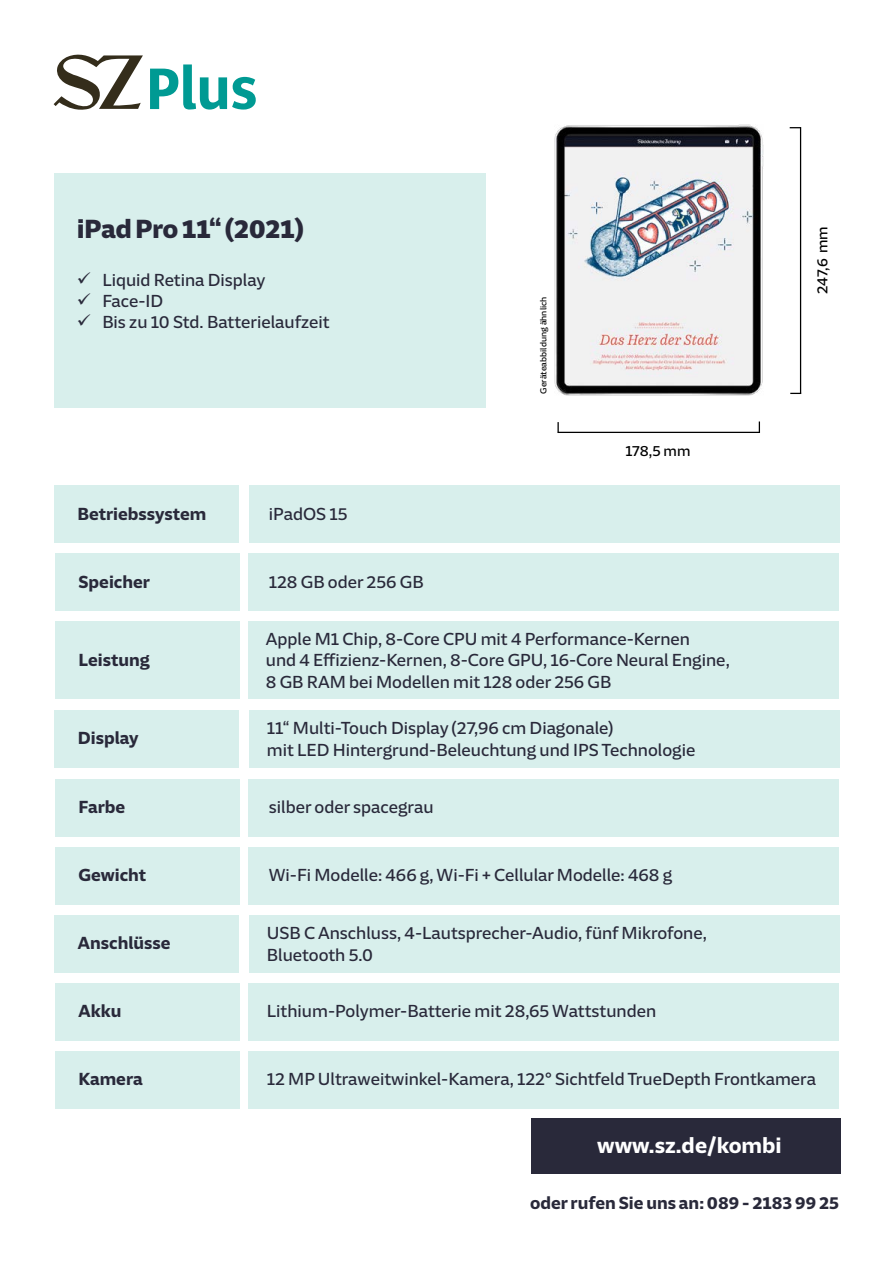
<style>
.page{position:relative;width:893px;height:1263px;background:#fff}
.page>*{position:absolute;margin:0;border:0;box-sizing:border-box;transform-origin:0 0}
.t1{font:900 27px "SZ Sans Digital";letter-spacing:-.02em;color:#29293a}
.t2{font:700 22.5px "SZ Sans Digital";color:#fff}
.t3{font:18px/21.6px "SZ Sans Digital";color:#29293a}
.t4{font:700 18px "SZ Sans Digital";color:#29293a}
.t5{font:15.3px "SZ Sans Digital";letter-spacing:-.005em;color:#000}
.t6{font:9px "SZ Sans Digital";color:#000}
</style>
<div class="page">
<div style="left:54px;top:173px;width:431px;height:234px;background:#d8efec"></div>
<div style="left:54px;top:486px;width:185px;height:57px;background:#d8efec"></div>
<div style="left:55px;top:554px;width:185px;height:57px;background:#d8efec"></div>
<div style="left:55px;top:622px;width:185px;height:77px;background:#d8efec"></div>
<div style="left:54px;top:710px;width:185px;height:58px;background:#d8efec"></div>
<div style="left:55px;top:779px;width:185px;height:58px;background:#d8efec"></div>
<div style="left:55px;top:847px;width:185px;height:58px;background:#d8efec"></div>
<div style="left:54px;top:915px;width:185px;height:58px;background:#d8efec"></div>
<div style="left:55px;top:983px;width:185px;height:58px;background:#d8efec"></div>
<div style="left:55px;top:1051px;width:185px;height:58px;background:#d8efec"></div>
<div style="left:249px;top:486px;width:590px;height:57px;background:#d8efec"></div>
<div style="left:249px;top:554px;width:590px;height:57px;background:#d8efec"></div>
<div style="left:249px;top:622px;width:590px;height:77px;background:#d8efec"></div>
<div style="left:249px;top:710px;width:590px;height:58px;background:#d8efec"></div>
<div style="left:249px;top:779px;width:590px;height:58px;background:#d8efec"></div>
<div style="left:249px;top:847px;width:590px;height:58px;background:#d8efec"></div>
<div style="left:249px;top:915px;width:590px;height:58px;background:#d8efec"></div>
<div style="left:249px;top:983px;width:590px;height:58px;background:#d8efec"></div>
<div style="left:249px;top:1051px;width:590px;height:58px;background:#d8efec"></div>
<svg style="left:150px;top:64px;width:106px;height:46px"></svg>
<svg style="left:54px;top:55px;width:89px;height:55px"></svg>
<div style="left:532px;top:1118px;width:309px;height:55px;background:#29293a"></div>
<hr style="left:800px;top:127px;width:1px;height:266px;background:#000">
<hr style="left:558px;top:432px;width:202px;height:1px;background:#000">
<svg style="left:557px;top:422px;width:2px;height:11px"></svg>
<img style="left:554px;top:125px;width:210px;height:271px">
<h1 class="t1" style="left:77px;top:213px;width:229px">iPad Pro 11“ (2021)</h1>
<p class="t3" style="left:102px;top:270px;width:229px;line-height:21px">Liquid Retina Display<br>Face-ID<br>Bis zu 10 Std. Batterielaufzeit</p>
<p class="t4" style="left:77px;top:503px;width:130px">Betriebssystem</p>
<p class="t4" style="left:79px;top:571px;width:73px">Speicher</p>
<p class="t3" style="left:269px;top:503px;width:80px">iPadOS 15</p>
<p class="t3" style="left:269px;top:571px;width:156px">128 GB oder 256 GB</p>
<p class="t6" style="left:538px;top:394px;width:98px;rotate:-90deg">Geräteabbildung ähnlich</p>
<p class="t5" style="left:625px;top:442px;width:66px">178,5 mm</p>
<p class="t4" style="left:79px;top:649px;width:73px">Leistung</p>
<p class="t4" style="left:78px;top:728px;width:62px">Display</p>
<p class="t4" style="left:79px;top:797px;width:48px">Farbe</p>
<p class="t4" style="left:79px;top:865px;width:69px">Gewicht</p>
<p class="t4" style="left:78px;top:933px;width:94px">Anschlüsse</p>
<p class="t4" style="left:79px;top:1001px;width:44px">Akku</p>
<p class="t3" style="left:266px;top:628px;width:465px">Apple M1 Chip, 8‑Core CPU mit 4 Performance-Kernen<br>und 4 Effizienz-Kernen, 8‑Core GPU, 16‑Core Neural Engine,<br>8 GB RAM bei Modellen mit 128 oder 256 GB</p>
<p class="t3" style="left:267px;top:717px;width:430px">11“ Multi‑Touch Display (27,96 cm Diagonale)<br>mit LED Hintergrund-Beleuchtung und IPS Technologie</p>
<p class="t3" style="left:269px;top:796px;width:166px">silber oder spacegrau</p>
<p class="t3" style="left:269px;top:864px;width:405px">Wi‑Fi Modelle: 466 g, Wi‑Fi + Cellular Modelle: 468 g</p>
<p class="t3" style="left:267px;top:922px;width:441px">USB C Anschluss, 4-Lautsprecher-Audio, fünf Mikrofone,<br>Bluetooth 5.0</p>
<p class="t3" style="left:267px;top:1000px;width:391px">Lithium-Polymer-Batterie mit 28,65 Wattstunden</p>
<p class="t5" style="left:814px;top:294px;width:69px;rotate:-90deg">247,6 mm</p>
<p class="t4" style="left:79px;top:1068px;width:66px">Kamera</p>
<p class="t3" style="left:267px;top:1068px;width:550px">12 MP Ultraweitwinkel-Kamera, 122° Sichtfeld TrueDepth Frontkamera</p>
<p class="t2" style="left:597px;top:1132px;width:186px">www.sz.de/kombi</p>
<p class="t4" style="left:530px;top:1192px;width:310px">oder rufen Sie uns an: 089 - 2183 99 25</p>
</div>
